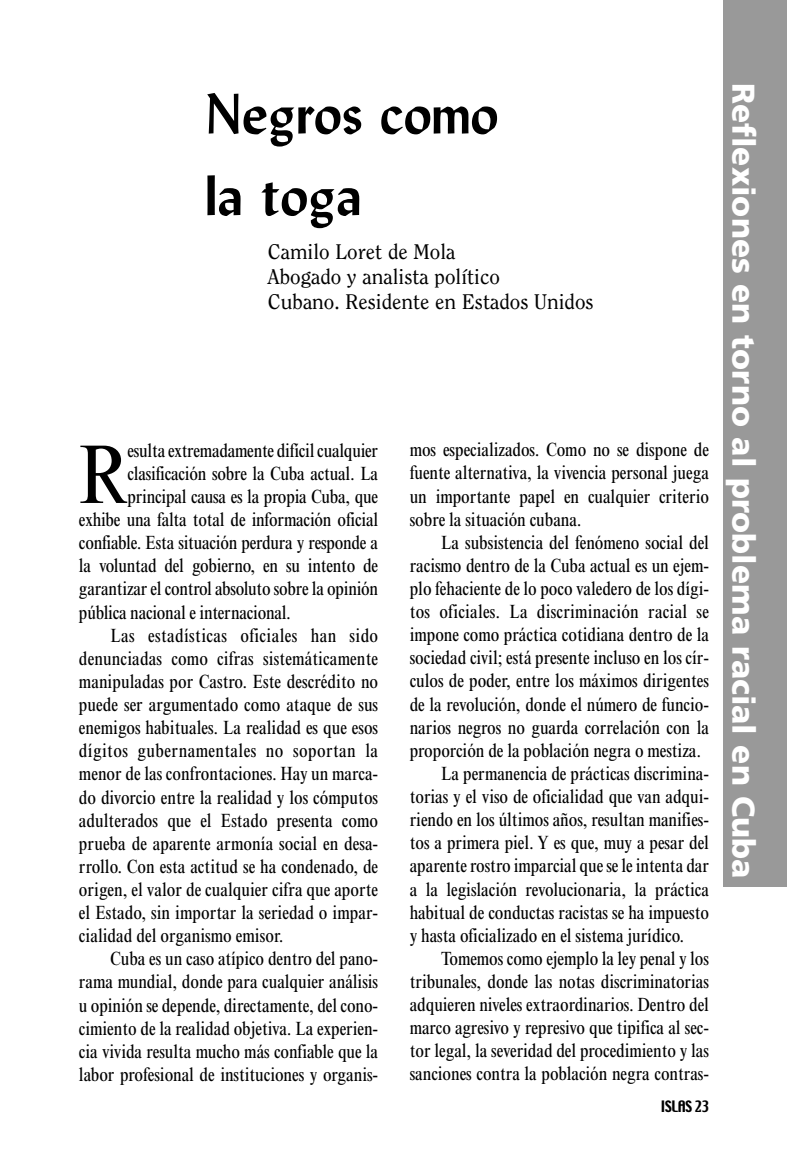
<style>
.page{position:relative;width:787px;height:1168px;background:#fff}
.page>*{position:absolute;margin:0;border:0;box-sizing:border-box;transform-origin:0 0}
.t1{font:condensed 84px "Times New Roman";color:#000}
.t2{font:56px/81.5px "Lydian Bold BT";color:#000}
.t3{font:900 31.5px "Frutiger";color:#fff}
.t4{font:21px/25.2px "Clearface";color:#000}
.t5{font:condensed 19.25px/23.1px "Times New Roman";letter-spacing:-.005em;color:#000;text-align:justify}
.t6{font:condensed 19.25px "Times New Roman";letter-spacing:.02em;color:#000}
.t7{font:14px "Techno";letter-spacing:-.015em;color:#000}
</style>
<div class="page">
<div style="left:723px;top:0;width:64px;height:887px;background:#999"></div>
<h2 class="t2" style="left:205px;top:79px;width:295px">Negros como la toga</h2>
<p class="t4" style="left:268px;top:240px;width:327px">Camilo Loret de Mola<br>Abogado y analista político<br>Cubano. Residente en Estados Unidos</p>
<h1 class="t1" style="left:79px;top:443px;width:51px">R</h1>
<p class="t5" style="left:128px;top:440px;width:252px">esulta extremadamente difícil cualquier</p>
<p class="t5" style="left:128px;top:463px;width:252px">clasificación sobre la Cuba actual. La</p>
<p class="t5" style="left:128px;top:486px;width:252px">principal causa es la propia Cuba, que</p>
<p class="t5" style="left:79px;top:509px;width:301px">exhibe una falta total de información oficial</p>
<p class="t5" style="left:79px;top:532px;width:301px">confiable. Esta situación perdura y responde a</p>
<p class="t5" style="left:79px;top:555px;width:301px">la voluntad del gobierno, en su intento de</p>
<p class="t5" style="left:79px;top:579px;width:301px">garantizar el control absoluto sobre la opinión</p>
<p class="t5" style="left:79px;top:602px;width:214px">pública nacional e internacional.</p>
<p class="t6" style="left:110px;top:627px;width:269px">Las estadísticas oficiales han sido</p>
<p class="t5" style="left:79px;top:648px;width:301px">denunciadas como cifras sistemáticamente</p>
<p class="t5" style="left:79px;top:671px;width:301px">manipuladas por Castro. Este descrédito no</p>
<p class="t5" style="left:79px;top:694px;width:301px">puede ser argumentado como ataque de sus</p>
<p class="t5" style="left:79px;top:717px;width:301px">enemigos habituales. La realidad es que esos</p>
<p class="t6" style="left:79px;top:743px;width:301px">dígitos gubernamentales no soportan la</p>
<p class="t5" style="left:79px;top:763px;width:301px">menor de las confrontaciones. Hay un marca-</p>
<p class="t5" style="left:79px;top:786px;width:301px">do divorcio entre la realidad y los cómputos</p>
<p class="t5" style="left:79px;top:810px;width:301px">adulterados que el Estado presenta como</p>
<p class="t5" style="left:79px;top:833px;width:301px">prueba de aparente armonía social en desa-</p>
<p class="t5" style="left:79px;top:856px;width:301px">rrollo. Con esta actitud se ha condenado, de</p>
<p class="t5" style="left:79px;top:879px;width:301px">origen, el valor de cualquier cifra que aporte</p>
<p class="t5" style="left:79px;top:902px;width:301px">el Estado, sin importar la seriedad o impar-</p>
<p class="t5" style="left:79px;top:925px;width:206px">cialidad del organismo emisor.</p>
<p class="t5" style="left:110px;top:948px;width:269px">Cuba es un caso atípico dentro del pano-</p>
<p class="t5" style="left:79px;top:971px;width:301px">rama mundial, donde para cualquier análisis</p>
<p class="t5" style="left:79px;top:994px;width:301px">u opinión se depende, directamente, del cono-</p>
<p class="t5" style="left:79px;top:1017px;width:301px">cimiento de la realidad objetiva. La experien-</p>
<p class="t5" style="left:79px;top:1041px;width:301px">cia vivida resulta mucho más confiable que la</p>
<p class="t5" style="left:79px;top:1064px;width:301px">labor profesional de instituciones y organis-</p>
<p class="t5" style="left:410px;top:440px;width:301px">mos especializados. Como no se dispone de fuente alternativa, la vivencia personal juega un importante papel en cualquier criterio sobre la situación cubana.</p>
<p class="t5" style="left:441px;top:532px;width:269px">La subsistencia del fenómeno social del</p>
<p class="t5" style="left:410px;top:555px;width:301px">racismo dentro de la Cuba actual es un ejem-</p>
<p class="t5" style="left:410px;top:578px;width:301px">plo fehaciente de lo poco valedero de los dígi-</p>
<p class="t5" style="left:410px;top:601px;width:301px">tos oficiales. La discriminación racial se</p>
<p class="t5" style="left:410px;top:624px;width:301px">impone como práctica cotidiana dentro de la</p>
<p class="t5" style="left:410px;top:647px;width:301px">sociedad civil; está presente incluso en los cír-</p>
<p class="t5" style="left:410px;top:671px;width:301px">culos de poder, entre los máximos dirigentes</p>
<p class="t5" style="left:410px;top:694px;width:301px">de la revolución, donde el número de funcio-</p>
<p class="t5" style="left:410px;top:717px;width:301px">narios negros no guarda correlación con la</p>
<p class="t5" style="left:410px;top:740px;width:293px">proporción de la población negra o mestiza.</p>
<p class="t5" style="left:441px;top:763px;width:269px">La permanencia de prácticas discrimina-</p>
<p class="t5" style="left:410px;top:786px;width:301px">torias y el viso de oficialidad que van adqui-</p>
<p class="t5" style="left:410px;top:809px;width:301px">riendo en los últimos años, resultan manifies-</p>
<p class="t5" style="left:410px;top:832px;width:301px">tos a primera piel. Y es que, muy a pesar del</p>
<p class="t5" style="left:410px;top:855px;width:301px">aparente rostro imparcial que se le intenta dar</p>
<p class="t5" style="left:410px;top:878px;width:301px">a la legislación revolucionaria, la práctica</p>
<p class="t5" style="left:410px;top:902px;width:301px">habitual de conductas racistas se ha impuesto</p>
<p class="t5" style="left:410px;top:925px;width:276px">y hasta oficializado en el sistema jurídico.</p>
<p class="t5" style="left:441px;top:948px;width:269px">Tomemos como ejemplo la ley penal y los</p>
<p class="t5" style="left:410px;top:971px;width:301px">tribunales, donde las notas discriminatorias</p>
<p class="t5" style="left:410px;top:994px;width:301px">adquieren niveles extraordinarios. Dentro del</p>
<p class="t5" style="left:410px;top:1017px;width:301px">marco agresivo y represivo que tipifica al sec-</p>
<p class="t5" style="left:410px;top:1040px;width:301px">tor legal, la severidad del procedimiento y las</p>
<p class="t5" style="left:410px;top:1063px;width:301px">sanciones contra la población negra contras-</p>
<p class="t7" style="left:661px;top:1100px;width:50px">ISLAS 23</p>
<h3 class="t3" style="left:756px;top:83px;width:797px;rotate:90deg">Reflexiones en torno al problema racial en Cuba</h3>
</div>
